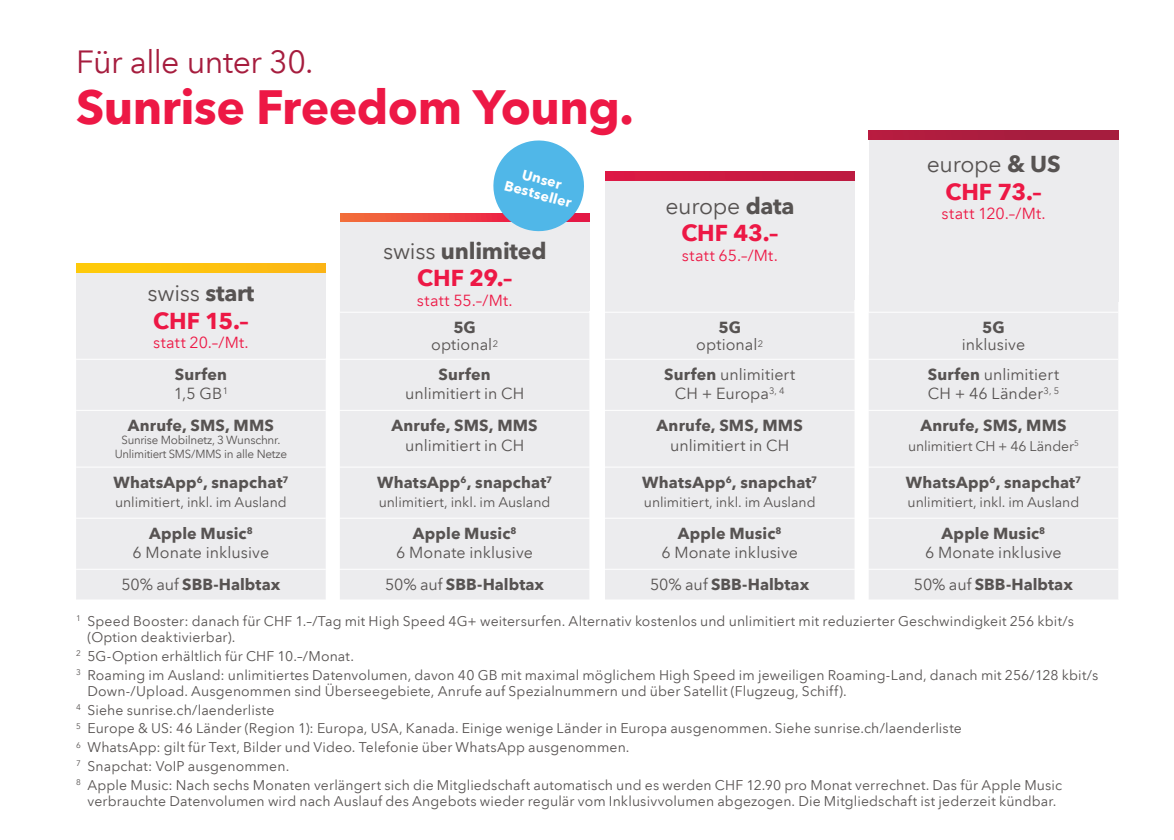
<style>
.page{position:relative;width:1174px;height:840px;background:#fff}
.page>*{position:absolute;margin:0;border:0;box-sizing:border-box;transform-origin:0 0}
.t1{font:700 48px "Avenir Next LT Pro";letter-spacing:-.01em;color:#ed1845}
.t2{font:32px "Avenir Next LT Pro";letter-spacing:-.02em;color:#a61d3e}
.t3{font:700 23px/27.6px "Avenir Next LT Pro";letter-spacing:-.005em;color:#ed1845;text-align:center}
.t4{font:700 23px/27.6px "Avenir Next LT Pro";letter-spacing:-.01em;color:#575352;text-align:center}
.t5{font:16px/19.2px "Avenir Next LT Pro";letter-spacing:.005em;color:#575352;text-align:center}
.t6{font:700 16px/19.2px "Avenir Next LT Pro";letter-spacing:.01em;color:#575352}
.t7{font:16px "Avenir Next LT Pro";letter-spacing:.015em;color:#ed1845}
.t8{font:14px/18.8px "Avenir Next LT Pro";letter-spacing:.01em;color:#575352}
.t9{font:700 14px/15.4px "Avenir Next LT Pro";color:#fff;text-align:center}
.t10{font:11.8px/14px "Avenir Next LT Pro";letter-spacing:-.02em;color:#575352;text-align:center}
.s1{font-weight:400;color:#575352}
.s2{color:#575352}
.s3{font-weight:400}
.s4{color:#ed1845}
.s5{font-weight:700}
</style>
<div class="page">
<div style="left:76px;top:301px;width:1042px;height:298px;background:#ececee"></div>
<hr style="left:76px;top:358px;width:250px;height:1px;background:#fff">
<svg style="left:326px;top:358px;width:14px;height:1px"></svg>
<hr style="left:340px;top:358px;width:249px;height:1px;background:#fff">
<svg style="left:589px;top:358px;width:16px;height:1px"></svg>
<hr style="left:605px;top:358px;width:249px;height:1px;background:#fff">
<svg style="left:854px;top:358px;width:14px;height:1px"></svg>
<hr style="left:868px;top:358px;width:250px;height:1px;background:#fff">
<hr style="left:76px;top:409px;width:250px;height:1px;background:#fff">
<svg style="left:326px;top:409px;width:14px;height:1px"></svg>
<hr style="left:340px;top:409px;width:249px;height:1px;background:#fff">
<svg style="left:589px;top:409px;width:16px;height:1px"></svg>
<hr style="left:605px;top:409px;width:249px;height:1px;background:#fff">
<svg style="left:854px;top:409px;width:14px;height:1px"></svg>
<hr style="left:868px;top:409px;width:250px;height:1px;background:#fff">
<hr style="left:76px;top:466px;width:250px;height:1px;background:#fff">
<svg style="left:326px;top:466px;width:14px;height:1px"></svg>
<hr style="left:340px;top:466px;width:249px;height:1px;background:#fff">
<svg style="left:589px;top:466px;width:16px;height:1px"></svg>
<hr style="left:605px;top:466px;width:249px;height:1px;background:#fff">
<svg style="left:854px;top:466px;width:14px;height:1px"></svg>
<hr style="left:868px;top:466px;width:250px;height:1px;background:#fff">
<hr style="left:76px;top:517px;width:250px;height:1px;background:#fff">
<svg style="left:326px;top:517px;width:14px;height:1px"></svg>
<hr style="left:340px;top:517px;width:249px;height:1px;background:#fff">
<svg style="left:589px;top:517px;width:16px;height:1px"></svg>
<hr style="left:605px;top:517px;width:249px;height:1px;background:#fff">
<svg style="left:854px;top:517px;width:14px;height:1px"></svg>
<hr style="left:868px;top:517px;width:250px;height:1px;background:#fff">
<hr style="left:76px;top:568px;width:250px;height:1px;background:#fff">
<svg style="left:326px;top:568px;width:14px;height:1px"></svg>
<hr style="left:340px;top:568px;width:249px;height:1px;background:#fff">
<svg style="left:589px;top:568px;width:16px;height:1px"></svg>
<hr style="left:605px;top:568px;width:249px;height:1px;background:#fff">
<svg style="left:854px;top:568px;width:14px;height:1px"></svg>
<hr style="left:868px;top:568px;width:250px;height:1px;background:#fff">
<svg style="left:326px;top:275px;width:542px;height:37px"></svg>
<hr style="left:868px;top:311px;width:250px;height:1px;background:#fff">
<div style="left:605px;top:177px;width:249px;height:122px;background:#ececee"></div>
<div style="left:76px;top:273px;width:250px;height:85px;background:#ececee"></div>
<svg style="left:76px;top:263px;width:250px;height:9px;background:#fdc10e"></svg>
<div style="left:340px;top:222px;width:249px;height:89px;background:#ececee"></div>
<svg style="left:340px;top:213px;width:148px;height:9px"></svg>
<div style="left:869px;top:135px;width:249px;height:166px;background:#ececee"></div>
<svg style="left:488px;top:140px;width:101px;height:92px"></svg>
<svg style="left:605px;top:172px;width:249px;height:8px;background:#cc1a42"></svg>
<div style="left:869px;top:130px;width:249px;height:9px;background:#ab1d3f"></div>
<h2 class="t2" style="left:76px;top:43px;width:239px">Für alle unter 30.</h2>
<h1 class="t1" style="left:76px;top:77px;width:559px">Sunrise Freedom Young.</h1>
<h3 class="t3" style="left:147px;top:279px;width:108px;text-align:left"><span class="s1">swiss</span> <span class="s2">start<br></span>CHF 15.–</h3>
<p class="t7" style="left:153px;top:332px;width:97px">statt 20.–/Mt.</p>
<p class="t9" style="left:511px;top:162px;width:71px;rotate:15deg">Unser<br>Bestseller</p>
<h3 class="t4" style="left:383px;top:236px;width:165px"><span class="s3">swiss</span> unlimited<br><span class="s4">CHF 29.–</span></h3>
<p class="t7" style="left:417px;top:290px;width:97px">statt 55.–/Mt.</p>
<h3 class="t3" style="left:665px;top:192px;width:131px"><span class="s1">europe</span> <span class="s2">data<br></span>CHF 43.–</h3>
<p class="t7" style="left:682px;top:245px;width:97px">statt 65.–/Mt.</p>
<h3 class="t3" style="left:926px;top:150px;width:135px"><span class="s1">europe</span> <span class="s2">&amp; US<br></span>CHF 73.–</h3>
<p class="t7" style="left:941px;top:204px;width:105px">statt 120.–/Mt.</p>
<p class="t5" style="left:431px;top:319px;width:68px;line-height:17.2px"><span class="s5">5G </span>optional<sup>2</sup></p>
<p class="t5" style="left:696px;top:319px;width:68px;line-height:17.2px"><span class="s5">5G </span>optional<sup>2</sup></p>
<p class="t6" style="left:982px;top:318px;width:24px">5G</p>
<p class="t5" style="left:961px;top:335px;width:65px">inklusive</p>
<p class="t6" style="left:174px;top:365px;width:56px">Surfen<br><span class="s3">1,5 GB</span><sup>1</sup></p>
<p class="t6" style="left:438px;top:365px;width:54px">Surfen</p>
<p class="t5" style="left:405px;top:384px;width:121px">unlimitiert in CH</p>
<p class="t5" style="left:664px;top:365px;width:133px"><span class="s5">Surfen</span> unlimitiert<br>CH + Europa<sup>3,</sup> <sup>4</sup></p>
<p class="t5" style="left:928px;top:365px;width:133px;text-align:left"><span class="s5">Surfen</span> unlimitiert<br>CH + 46 Länder<sup>3,</sup> <sup>5</sup></p>
<p class="t6" style="left:128px;top:416px;width:148px">Anrufe, SMS, MMS</p>
<p class="t10" style="left:115px;top:432px;width:174px">Sunrise Mobilnetz, 3 Wunschnr.<br>Unlimitiert SMS/MMS in alle Netze</p>
<p class="t6" style="left:391px;top:416px;width:148px">Anrufe, SMS, MMS</p>
<p class="t5" style="left:405px;top:435px;width:121px">unlimitiert in CH</p>
<p class="t6" style="left:656px;top:416px;width:148px">Anrufe, SMS, MMS</p>
<p class="t5" style="left:670px;top:435px;width:121px">unlimitiert in CH</p>
<p class="t6" style="left:920px;top:416px;width:148px">Anrufe, SMS, MMS</p>
<p class="t8" style="left:908px;top:436px;width:172px">unlimitiert CH + 46 Länder<sup>5</sup></p>
<p class="t6" style="left:113px;top:472px;width:177px">WhatsApp<sup>6</sup>, snapchat<sup>7</sup></p>
<p class="t8" style="left:115px;top:492px;width:173px">unlimitiert, inkl. im Ausland</p>
<p class="t6" style="left:377px;top:472px;width:177px">WhatsApp<sup>6</sup>, snapchat<sup>7</sup></p>
<p class="t8" style="left:379px;top:492px;width:173px">unlimitiert, inkl. im Ausland</p>
<p class="t6" style="left:642px;top:472px;width:177px">WhatsApp<sup>6</sup>, snapchat<sup>7</sup></p>
<p class="t8" style="left:644px;top:492px;width:173px">unlimitiert, inkl. im Ausland</p>
<p class="t6" style="left:906px;top:472px;width:177px">WhatsApp<sup>6</sup>, snapchat<sup>7</sup></p>
<p class="t8" style="left:907px;top:492px;width:173px">unlimitiert, inkl. im Ausland</p>
<p class="t5" style="left:133px;top:523px;width:138px"><span class="s5">Apple Music</span><sup>8<br></sup>6 Monate inklusive</p>
<p class="t5" style="left:396px;top:523px;width:138px"><span class="s5">Apple Music</span><sup>8<br></sup>6 Monate inklusive</p>
<p class="t5" style="left:661px;top:523px;width:138px"><span class="s5">Apple Music</span><sup>8<br></sup>6 Monate inklusive</p>
<p class="t5" style="left:925px;top:523px;width:138px"><span class="s5">Apple Music</span><sup>8<br></sup>6 Monate inklusive</p>
<p class="t6" style="left:121px;top:574px;width:161px"><span class="s3">50% auf</span> SBB-Halbtax</p>
<p class="t6" style="left:385px;top:574px;width:161px"><span class="s3">50% auf</span> SBB-Halbtax</p>
<p class="t6" style="left:650px;top:574px;width:161px"><span class="s3">50% auf</span> SBB-Halbtax</p>
<p class="t6" style="left:914px;top:574px;width:161px"><span class="s3">50% auf</span> SBB-Halbtax</p>
<p class="t8" style="left:87px;top:612px;width:988px;line-height:16px;text-indent:-11px"><sup>1</sup> Speed Booster: danach für CHF 1.–/Tag mit High Speed 4G+ weitersurfen. Alternativ kostenlos und unlimitiert mit reduzierter Geschwindigkeit 256 kbit/s (Option deaktivierbar).</p>
<p class="t8" style="left:76px;top:646px;width:1023px"><sup>2</sup> 5G-Option erhältlich für CHF 10.–/Monat.<br><sup>3</sup> Roaming im Ausland: unlimitiertes Datenvolumen, davon 40 GB mit maximal möglichem High Speed im jeweiligen Roaming-Land, danach mit 256/128 kbit/s</p>
<p class="t8" style="left:76px;top:681px;width:987px;text-indent:11px">Down-/Upload. Ausgenommen sind Überseegebiete, Anrufe auf Spezialnummern und über Satellit (Flugzeug, Schiff).<br><sup>4</sup> Siehe sunrise.ch/laenderliste<br><sup>5</sup> Europe &amp; US: 46 Länder (Region 1): Europa, USA, Kanada. Einige wenige Länder in Europa ausgenommen. Siehe sunrise.ch/laenderliste<br><sup>6</sup> WhatsApp: gilt für Text, Bilder und Video. Telefonie über WhatsApp ausgenommen.<br><sup>7</sup> Snapchat: VoIP ausgenommen.<br><sup>8</sup> Apple Music: Nach sechs Monaten verlängert sich die Mitgliedschaft automatisch und es werden CHF 12.90 pro Monat verrechnet. Das für Apple Music</p>
<p class="t8" style="left:87px;top:791px;width:970px">verbrauchte Datenvolumen wird nach Auslauf des Angebots wieder regulär vom Inklusivvolumen abgezogen. Die Mitgliedschaft ist jederzeit kündbar.</p>
</div>
